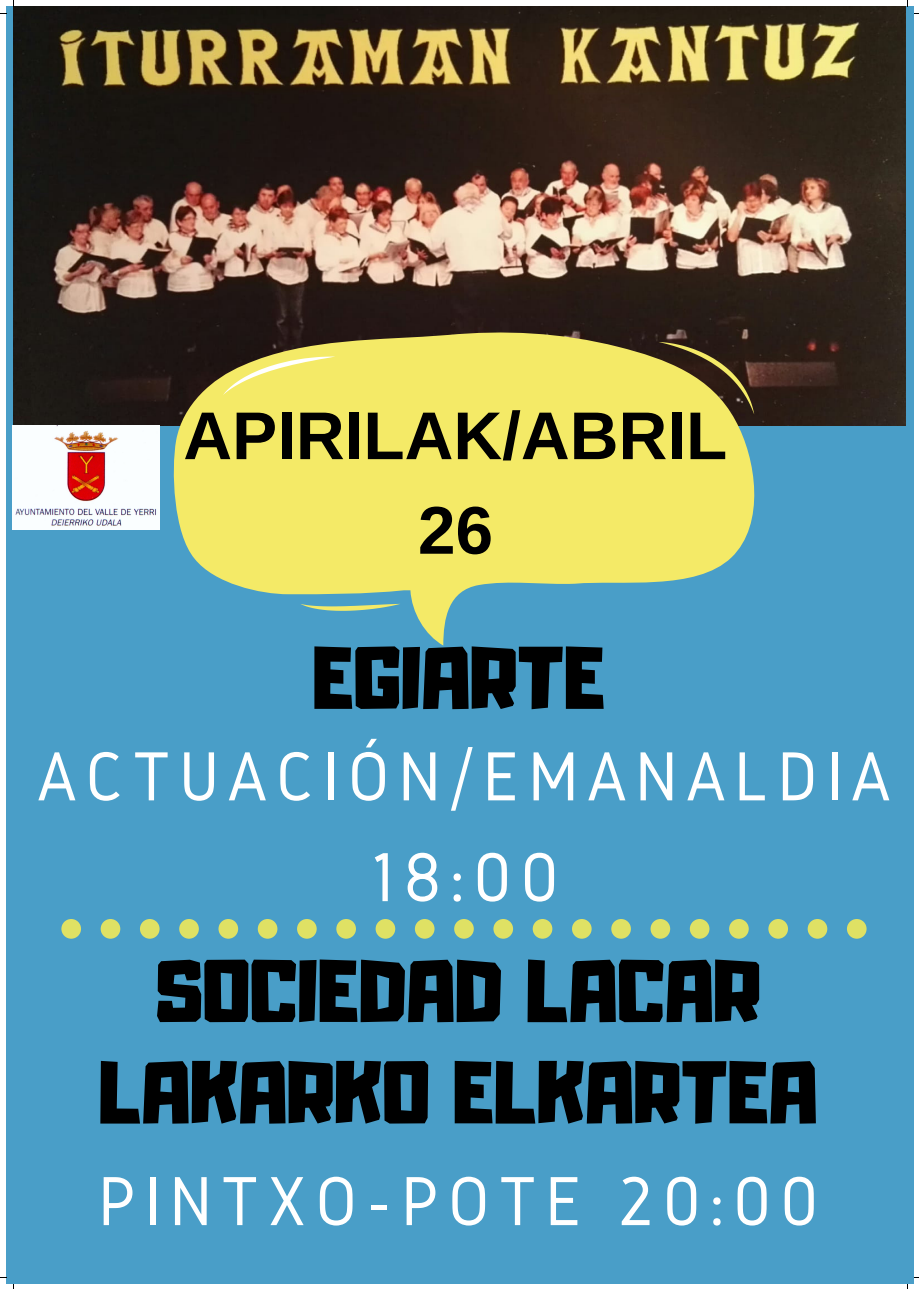
<style>
.page{position:relative;width:919px;height:1289px;background:#fff}
.page>*{position:absolute;margin:0;border:0;box-sizing:border-box;transform-origin:0 0}
.t1{font:78px/101.3px "Adumu";color:#000;text-align:center}
.t2{font:72px/100.7px "Gidole";letter-spacing:.12em;color:#fff;text-align:center}
.t3{font:700 67.5px/94.6px "Arimo";color:#000;text-align:center}
</style>
<div class="page">
<div style="left:6px;top:6px;width:907px;height:1277px;background:#499ec8"></div>
<img style="left:13px;top:6px;width:891px;height:420px">
<img style="left:12px;top:425px;width:147px;height:104px">
<svg style="left:171px;top:332px;width:585px;height:313px;fill:#f4ea67"></svg>
<svg style="left:300px;top:604px;width:100px;height:7px"></svg>
<svg style="left:658px;top:342px;width:96px;height:72px;background:#827438"></svg>
<svg style="left:223px;top:356px;width:112px;height:39px;background:#e1d86c"></svg>
<svg style="left:61px;top:919px;width:20px;height:19px"></svg>
<svg style="left:101px;top:919px;width:19px;height:19px"></svg>
<svg style="left:140px;top:919px;width:19px;height:19px"></svg>
<svg style="left:179px;top:919px;width:20px;height:19px"></svg>
<svg style="left:218px;top:919px;width:20px;height:19px"></svg>
<svg style="left:258px;top:919px;width:19px;height:19px"></svg>
<svg style="left:297px;top:919px;width:19px;height:19px"></svg>
<svg style="left:336px;top:919px;width:20px;height:19px"></svg>
<svg style="left:375px;top:919px;width:20px;height:19px"></svg>
<svg style="left:415px;top:919px;width:19px;height:19px"></svg>
<svg style="left:454px;top:919px;width:19px;height:19px"></svg>
<svg style="left:493px;top:919px;width:20px;height:19px"></svg>
<svg style="left:532px;top:919px;width:20px;height:19px"></svg>
<svg style="left:572px;top:919px;width:19px;height:19px"></svg>
<svg style="left:611px;top:919px;width:19px;height:19px"></svg>
<svg style="left:650px;top:919px;width:20px;height:19px"></svg>
<svg style="left:689px;top:919px;width:20px;height:19px"></svg>
<svg style="left:729px;top:919px;width:19px;height:19px"></svg>
<svg style="left:768px;top:919px;width:19px;height:19px"></svg>
<svg style="left:807px;top:919px;width:20px;height:19px"></svg>
<svg style="left:847px;top:919px;width:19px;height:19px"></svg>
<p class="t3" style="left:183px;top:388px;width:545px">APIRILAK/ABRIL<br>26</p>
<p class="t1" style="left:313px;top:621px;width:294px">EGIARTE</p>
<p class="t2" style="left:37px;top:725px;width:854px">ACTUACIÓN/EMANALDIA<br>18:00</p>
<p class="t1" style="left:99px;top:934px;width:720px">SOCIEDAD LACAR<br>LAKARKO ELKARTEA</p>
<p class="t2" style="left:98px;top:1149px;width:721px">PINTXO-POTE 20:00</p>
</div>
